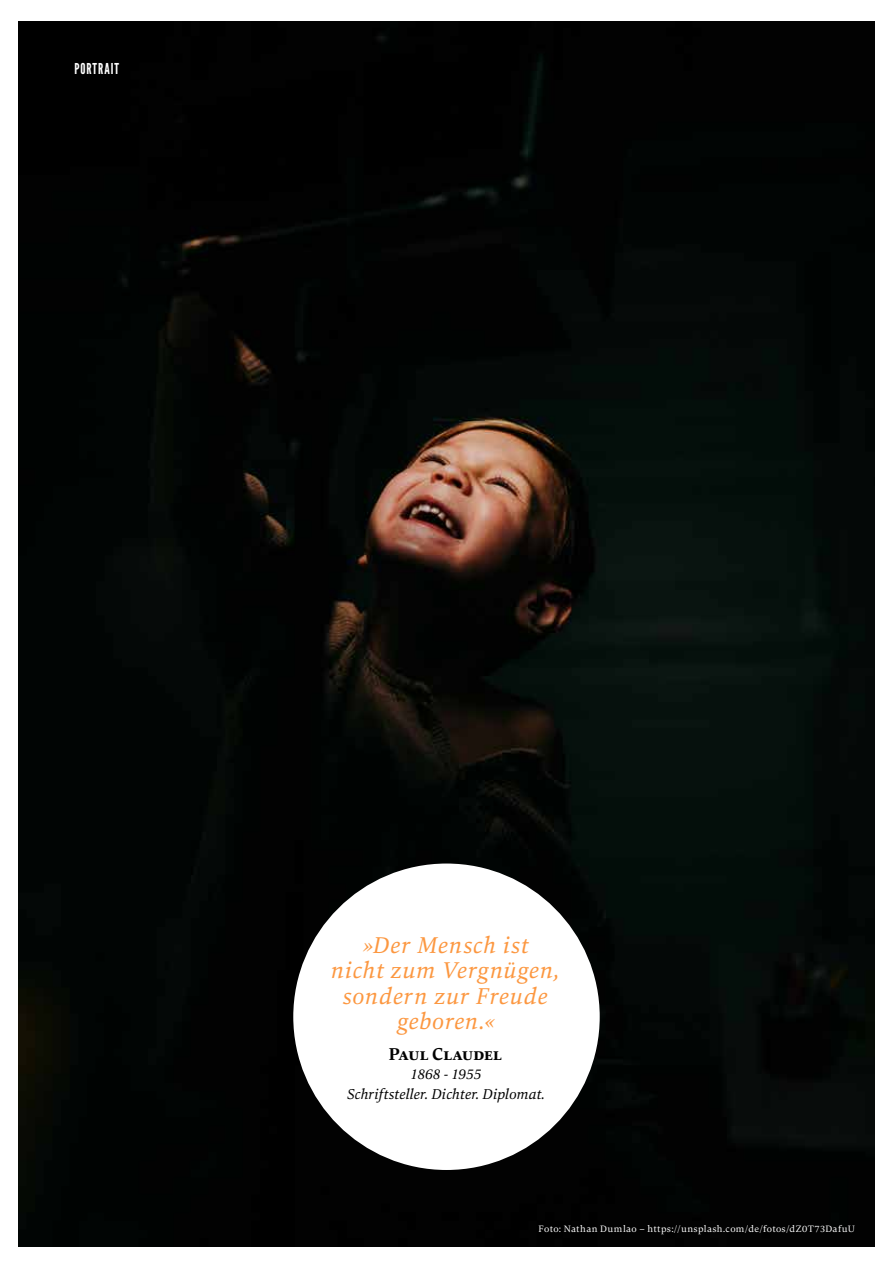
<style>
.page{position:relative;width:893px;height:1263px;background:#fff}
.page>*{position:absolute;margin:0;border:0;box-sizing:border-box;transform-origin:0 0}
.t1{font:italic 24px/25.5px "Carat";letter-spacing:.035em;color:#fc9740;text-align:center;scale:.96 1}
.t2{font:700 18px "Carat";letter-spacing:-.01em;color:#000;scale:.96 1}
.t3{font:italic 15px/19.5px "Carat";letter-spacing:-.005em;color:#000;text-align:center;scale:.96 1}
.t4{font:15px "League Gothic";letter-spacing:.07em;color:#fff;scale:.96 1}
.t5{font:9.75px "Carat";letter-spacing:.035em;color:#fff}
</style>
<div class="page">
<img style="left:19px;top:21px;width:855px;height:1225px">
<div style="left:293px;top:863px;width:307px;height:307px;background:#fff;border-radius:50%"></div>
<h3 class="t4" style="left:74px;top:60px;width:48px">PORTRAIT</h3>
<h1 class="t1" style="left:331px;top:932px;width:239px">»Der Mensch ist<br>nicht zum Vergnügen, sondern zur Freude geboren.«</h1>
<h2 class="t2" style="left:389px;top:1042px;width:119px">Paul Claudel</h2>
<h3 class="t3" style="left:347px;top:1064px;width:208px">1868 - 1955<br>Schriftsteller. Dichter. Diplomat.</h3>
<p class="t5" style="left:538px;top:1223px;width:318px">Foto: Nathan Dumlao – https://unsplash.com/de/fotos/dZ0T73DafuU</p>
</div>
